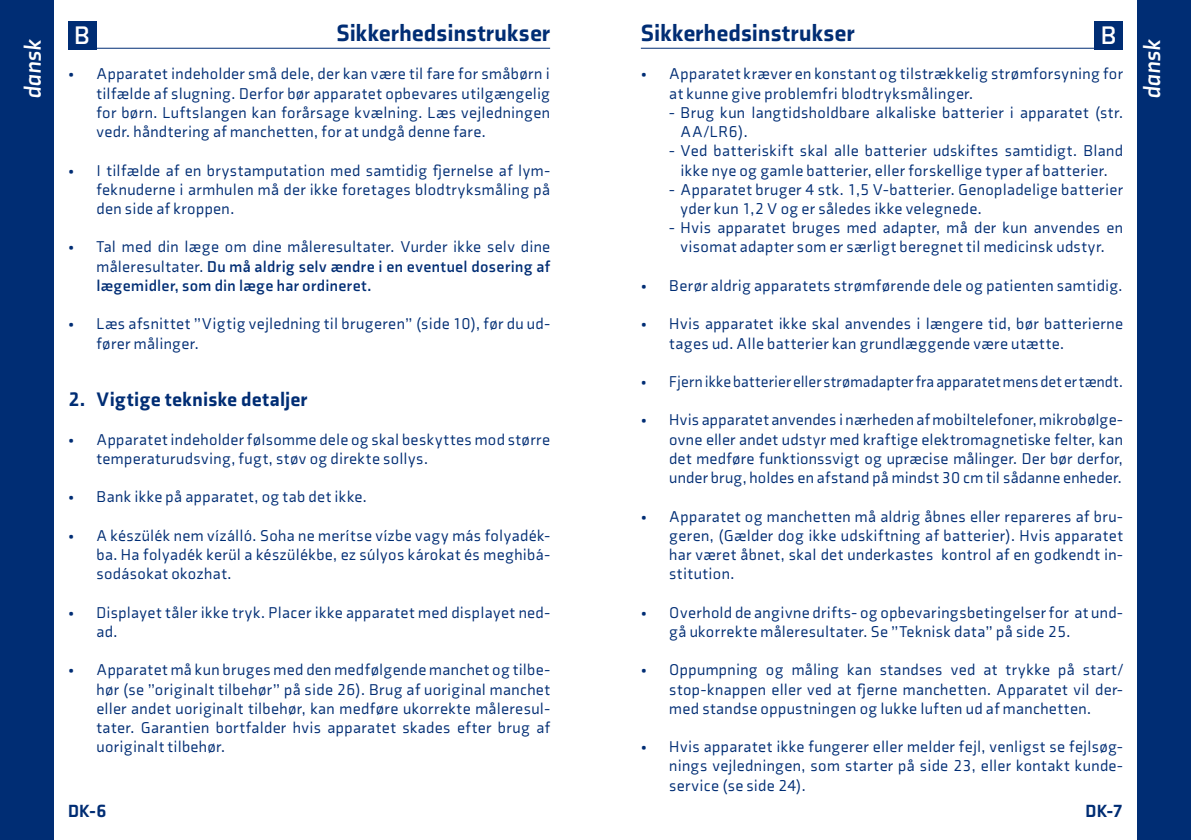
<style>
.page{position:relative;width:1191px;height:840px;background:#fff}
.page>*{position:absolute;margin:0;border:0;box-sizing:border-box;transform-origin:0 0}
.t1{font:700 26px "Axia";color:#fff}
.t2{font:900 24px "Axia";letter-spacing:.01em;color:#002d74}
.t3{font:italic 700 24px "Axia";color:#fff}
.t4{font:900 20px "Axia";letter-spacing:.02em;color:#002d74}
.t5{font:900 18px "Axia";color:#002d74}
.t6{font:16px/19.2px "Axia";letter-spacing:.025em;color:#002d74}
.t7{font:700 16px/19.2px "Axia";letter-spacing:.025em;color:#002d74;text-align:justify}
.t8{font:16px "Axia";letter-spacing:.025em;color:#002d74;scale:.96 1}
.s1{font-weight:400}
</style>
<div class="page">
<div style="left:1137px;top:0;width:54px;height:839px;background:#002d74"></div>
<div style="left:0;top:0;width:54px;height:839px;background:#002d74"></div>
<hr style="left:641px;top:48px;width:482px;height:1px;background:#002d74">
<hr style="left:68px;top:48px;width:482px;height:1px;background:#002d74">
<div style="left:1094px;top:21px;width:29px;height:28px;background:#002d74"></div>
<div style="left:68px;top:21px;width:28px;height:28px;background:#002d74"></div>
<h1 class="t1" style="left:74px;top:20px;width:17px">B</h1>
<h2 class="t2" style="left:336px;top:18px;width:215px">Sikkerhedsinstrukser</h2>
<h2 class="t2" style="left:641px;top:18px;width:215px">Sikkerhedsinstrukser</h2>
<h1 class="t1" style="left:1100px;top:20px;width:17px">B</h1>
<h2 class="t3" style="left:18px;top:99px;width:62px;rotate:-90deg">dansk</h2>
<h2 class="t3" style="left:1137px;top:99px;width:62px;rotate:-90deg">dansk</h2>
<p class="t6" style="left:96px;top:64px;width:455px;text-align:justify;text-indent:-28px">• Apparatet indeholder små dele, der kan være til fare for småbørn i tilfælde af slugning. Derfor bør apparatet opbevares utilgængelig for børn. Luftslangen kan forårsage kvælning. Læs vejledningen vedr. håndtering af manchetten, for at undgå denne fare.</p>
<p class="t6" style="left:669px;top:64px;width:455px;text-indent:-28px">• Apparatet kræver en konstant og tilstrækkelig strømforsyning for at kunne give problemfri blodtryksmålinger.</p>
<p class="t6" style="left:680px;top:103px;width:444px;text-indent:-11px">- Brug kun langtidsholdbare alkaliske batterier i apparatet (str.<br>AA/LR6).</p>
<p class="t6" style="left:669px;top:141px;width:455px;text-align:center">- Ved batteriskift skal alle batterier udskiftes samtidigt. Bland ikke nye og gamle batterier, eller forskellige typer af batterier.</p>
<p class="t6" style="left:680px;top:180px;width:444px;text-indent:-11px">- Apparatet bruger 4 stk. 1,5 V-batterier. Genopladelige batterier yder kun 1,2 V og er således ikke velegnede.</p>
<p class="t6" style="left:96px;top:160px;width:455px;text-align:justify;text-indent:-28px">• I tilfælde af en brystamputation med samtidig fjernelse af lym&shy;feknuderne i armhulen må der ikke foretages blodtryksmåling på den side af kroppen.</p>
<p class="t7" style="left:96px;top:237px;width:455px;text-indent:-28px"><span class="s1">• Tal med din læge om dine måleresultater. Vurder ikke selv dine måleresultater.</span> Du må aldrig selv ændre i en eventuel dosering af lægemidler, som din læge har ordineret.</p>
<p class="t6" style="left:96px;top:314px;width:455px;text-indent:-28px">• Læs afsnittet ”Vigtig vejledning til brugeren” (side 10), før du ud&shy;fører målinger.</p>
<p class="t6" style="left:669px;top:218px;width:455px;text-align:center">- Hvis apparatet bruges med adapter, må der kun anvendes en visomat adapter som er særligt beregnet til medicinsk udstyr.</p>
<p class="t6" style="left:641px;top:276px;width:483px">• Berør aldrig apparatets strømførende dele og patienten samtidig.</p>
<p class="t6" style="left:669px;top:314px;width:455px;text-indent:-28px">• Hvis apparatet ikke skal anvendes i længere tid, bør batterierne tages ud. Alle batterier kan grundlæggende være utætte.</p>
<p class="t8" style="left:641px;top:372px;width:503px">• Fjern ikke batterier eller strømadapter fra apparatet mens det er tændt.</p>
<p class="t6" style="left:669px;top:410px;width:455px;text-align:justify;text-indent:-28px">• Hvis apparatet anvendes i nærheden af mobiltelefoner, mikrobølge&shy;ovne eller andet udstyr med kraftige elektromagnetiske felter, kan det medføre funktionssvigt og upræcise målinger. Der bør derfor, under brug, holdes en afstand på mindst 30 cm til sådanne enheder.</p>
<p class="t4" style="left:68px;top:387px;width:241px">2. Vigtige tekniske detaljer</p>
<p class="t6" style="left:96px;top:429px;width:455px;text-indent:-28px">• Apparatet indeholder følsomme dele og skal beskyttes mod større temperaturudsving, fugt, støv og direkte sollys.</p>
<p class="t6" style="left:68px;top:487px;width:300px">• Bank ikke på apparatet, og tab det ikke.</p>
<p class="t6" style="left:96px;top:525px;width:455px;text-align:justify;text-indent:-28px">• A készülék nem vízálló. Soha ne merítse vízbe vagy más folyadék&shy;ba. Ha folyadék kerül a készülékbe, ez súlyos károkat és meghibá&shy;sodásokat okozhat.</p>
<p class="t6" style="left:96px;top:602px;width:455px;text-indent:-28px">• Displayet tåler ikke tryk. Placer ikke apparatet med displayet ned&shy;ad.</p>
<p class="t6" style="left:96px;top:660px;width:455px;text-align:justify;text-indent:-28px">• Apparatet må kun bruges med den medfølgende manchet og tilbe&shy;hør (se ”originalt tilbehør” på side 26). Brug af uoriginal manchet eller andet uoriginalt tilbehør, kan medføre ukorrekte måleresul&shy;tater. Garantien bortfalder hvis apparatet skades efter brug af uoriginalt tilbehør.</p>
<p class="t6" style="left:669px;top:506px;width:455px;text-align:justify;text-indent:-28px">• Apparatet og manchetten må aldrig åbnes eller repareres af bru&shy;geren, (Gælder dog ikke udskiftning af batterier). Hvis apparatet har været åbnet, skal det underkastes kontrol af en godkendt in&shy;stitution.</p>
<p class="t6" style="left:669px;top:602px;width:455px;text-indent:-28px">• Overhold de angivne drifts- og opbevaringsbetingelser for at und&shy;gå ukorrekte måleresultater. Se ”Teknisk data” på side 25.</p>
<p class="t6" style="left:669px;top:660px;width:455px;text-align:justify;text-indent:-28px">• Oppumpning og måling kan standses ved at trykke på start/ stop-knappen eller ved at fjerne manchetten. Apparatet vil der&shy;med standse oppustningen og lukke luften ud af manchetten.</p>
<p class="t6" style="left:669px;top:736px;width:455px;text-align:justify;text-indent:-28px">• Hvis apparatet ikke fungerer eller melder fejl, venligst se fejlsøg&shy;nings vejledningen, som starter på side 23, eller kontakt kunde&shy;service (se side 24).</p>
<p class="t5" style="left:68px;top:799px;width:40px">DK-6</p>
<p class="t5" style="left:1085px;top:799px;width:39px">DK-7</p>
</div>
